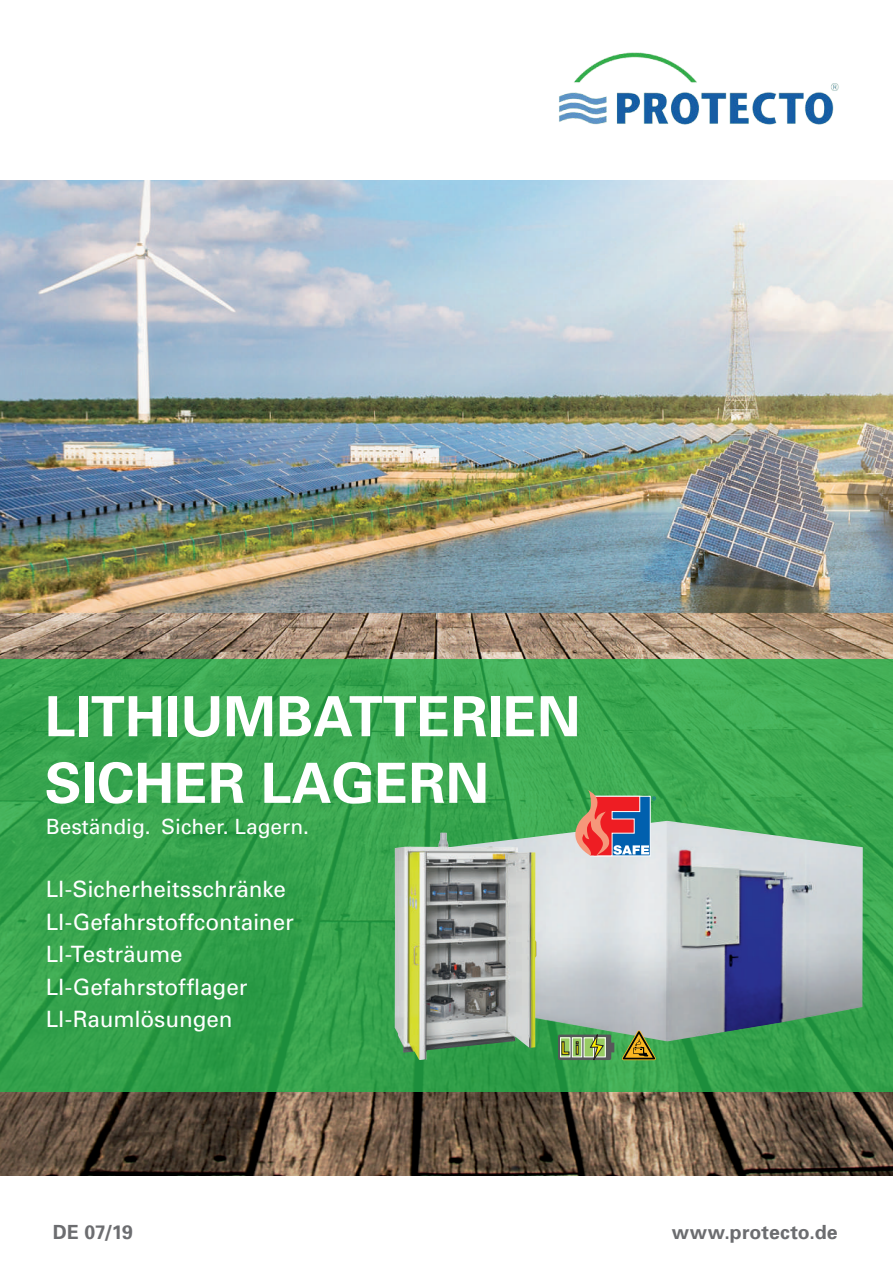
<style>
.page{position:relative;width:893px;height:1263px;background:#fff}
.page>*{position:absolute;margin:0;border:0;box-sizing:border-box;transform-origin:0 0}
.t1{font:700 55.5px/66.6px "Univers";color:#fff}
.t2{font:22.5px/32.4px "Univers";color:#fff}
.t3{font:21px "Univers";color:#fff}
.t4{font:700 19.5px "Univers";letter-spacing:.005em;color:#6c6d70}
</style>
<div class="page">
<img style="left:0;top:180px;width:893px;height:996px">
<svg style="left:0;top:659px;width:893px;height:432px;background:#37a54e"></svg>
<img style="left:416px;top:821px;width:447px;height:220px">
<img style="left:395px;top:833px;width:141px;height:227px">
<svg style="left:558px;top:1034px;width:56px;height:26px"></svg>
<svg style="left:622px;top:1030px;width:34px;height:30px"></svg>
<svg style="left:575px;top:790px;width:81px;height:66px;background:#9a7676"></svg>
<img style="left:559px;top:52px;width:280px;height:73px">
<h1 class="t1" style="left:45px;top:681px;width:537px">LITHIUMBATTERIEN<br>SICHER LAGERN</h1>
<p class="t3" style="left:46px;top:813px;width:265px">Beständig. Sicher. Lagern.</p>
<p class="t2" style="left:46px;top:873px;width:250px">LI-Sicherheitsschränke<br>LI-Gefahrstoffcontainer<br>LI-Testräume<br>LI-Gefahrstofflager<br>LI-Raumlösungen</p>
<p class="t4" style="left:53px;top:1220px;width:82px">DE 07/19</p>
<p class="t4" style="left:672px;top:1220px;width:167px">www.protecto.de</p>
</div>
